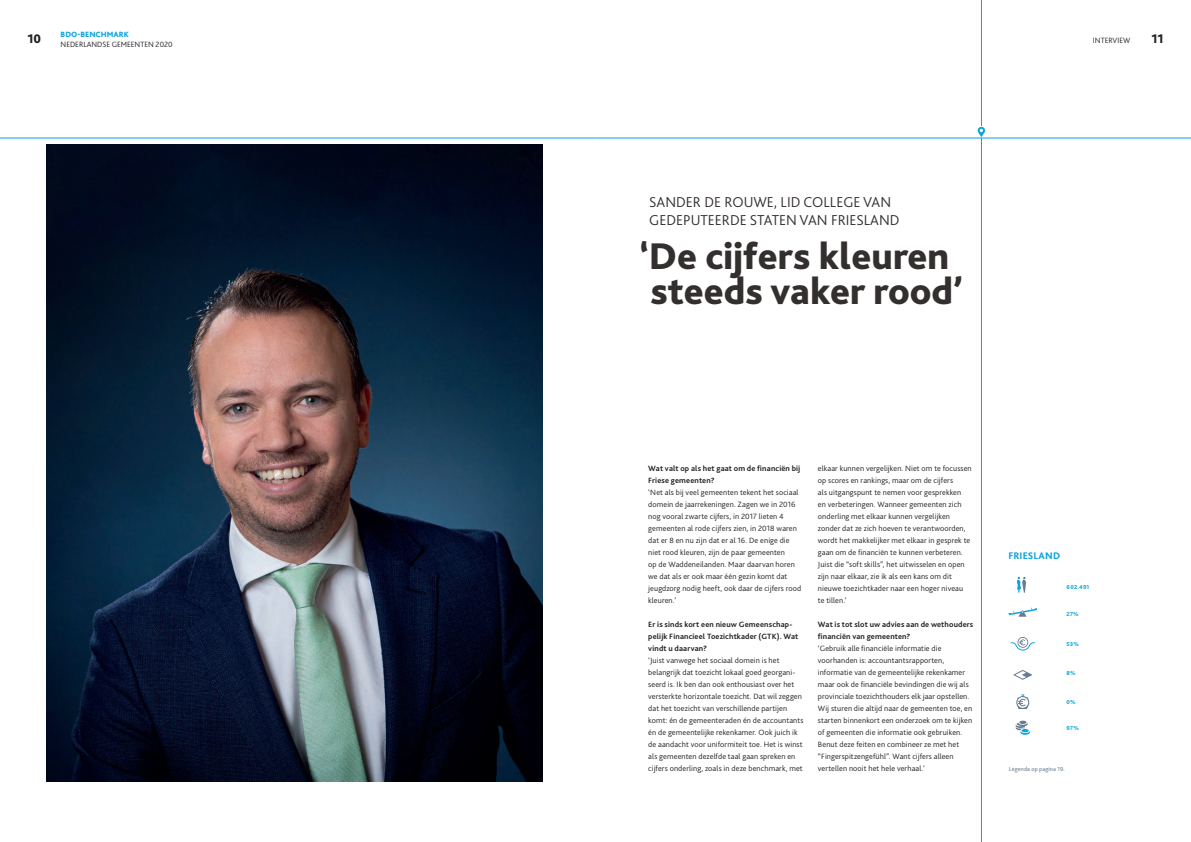
<style>
.page{position:relative;width:1191px;height:842px;background:#fff}
.page>*{position:absolute;margin:0;border:0;box-sizing:border-box;transform-origin:0 0}
.t1{font:800 38.9px/35px "Bliss 2";color:#342f2f}
.t2{font:300 15px/18.4px "Bliss 2";color:#342f2f}
.t3{font:800 13px "Bliss 2";color:#231f20}
.t4{font:800 10px "Bliss 2";letter-spacing:.015em;color:#0ca4de}
.t5{font:300 8px/12px "Bliss 2";letter-spacing:.01em;color:#231f20}
.t6{font:700 8px/12px "Bliss 2";letter-spacing:.015em;color:#231f20}
.t7{font:800 8px "Bliss 2";color:#0ca4de}
.t8{font:800 6px "Bliss 2";letter-spacing:.025em;color:#0ca4de}
.t9{font:6px "Bliss 2";letter-spacing:.02em;color:#667c90}
</style>
<div class="page">
<hr style="left:981px;top:138px;width:1px;height:704px;background:#0ca4de">
<hr style="left:981px;top:0;width:1px;height:126px;background:#0ca4de">
<hr style="left:595px;top:138px;width:596px;height:1px;background:#0ca4de">
<hr style="left:0;top:138px;width:595px;height:1px;background:#0ca4de">
<svg style="left:977px;top:126px;width:8px;height:11px"></svg>
<img style="left:46px;top:144px;width:497px;height:637px">
<svg style="left:1013px;top:670px;width:19px;height:10px"></svg>
<svg style="left:1008px;top:608px;width:29px;height:9px"></svg>
<svg style="left:1015px;top:721px;width:15px;height:14px"></svg>
<svg style="left:1016px;top:694px;width:13px;height:15px"></svg>
<svg style="left:1010px;top:637px;width:25px;height:14px"></svg>
<svg style="left:1017px;top:577px;width:9px;height:16px"></svg>
<p class="t7" style="left:61px;top:29px;width:70px">BDO-BENCHMARK</p>
<p class="t5" style="left:61px;top:38px;width:113px">NEDERLANDSE GEMEENTEN 2020</p>
<h3 class="t3" style="left:27px;top:31px;width:15px">10</h3>
<h3 class="t3" style="left:1151px;top:31px;width:14px">11</h3>
<p class="t5" style="left:1093px;top:34px;width:39px">INTERVIEW</p>
<h2 class="t2" style="left:649px;top:192px;width:252px">SANDER DE ROUWE, LID COLLEGE VAN<br>GEDEPUTEERDE STATEN VAN FRIESLAND</h2>
<h1 class="t1" style="left:640px;top:238px;width:324px">‘De cijfers kleuren steeds vaker rood’</h1>
<p class="t6" style="left:648px;top:462px;width:153px">Wat valt op als het gaat om de financiën bij<br>Friese gemeenten?</p>
<p class="t5" style="left:648px;top:486px;width:154px">‘Net als bij veel gemeenten tekent het sociaal domein de jaarrekeningen. Zagen we in 2016 nog vooral zwarte cijfers, in 2017 lieten 4 gemeenten al rode cijfers zien, in 2018 waren dat er 8 en nu zijn dat er al 16. De enige die niet rood kleuren, zijn de paar gemeenten<br>op de Waddeneilanden. Maar daarvan horen we dat als er ook maar één gezin komt dat jeugdzorg nodig heeft, ook daar de cijfers rood kleuren.’</p>
<p class="t6" style="left:648px;top:618px;width:152px">Er is sinds kort een nieuw Gemeenschap&shy;pelijk Financieel Toezichtkader (GTK). Wat vindt u daarvan?</p>
<p class="t5" style="left:648px;top:654px;width:157px">‘Juist vanwege het sociaal domein is het belangrijk dat toezicht lokaal goed georgani&shy;seerd is. Ik ben dan ook enthousiast over het versterkte horizontale toezicht. Dat wil zeggen dat het toezicht van verschillende partijen komt: én de gemeenteraden én de accountants én de gemeentelijke rekenkamer. Ook juich ik de aandacht voor uniformiteit toe. Het is winst als gemeenten dezelfde taal gaan spreken en cijfers onderling, zoals in deze benchmark, met</p>
<p class="t5" style="left:818px;top:462px;width:155px">elkaar kunnen vergelijken. Niet om te focussen op scores en rankings, maar om de cijfers<br>als uitgangspunt te nemen voor gesprekken<br>en verbeteringen. Wanneer gemeenten zich onderling met elkaar kunnen vergelijken zonder dat ze zich hoeven te verantwoorden, wordt het makkelijker met elkaar in gesprek te gaan om de financiën te kunnen verbeteren.<br>Juist die “soft skills”, het uitwisselen en open zijn naar elkaar, zie ik als een kans om dit nieuwe toezichtkader naar een hoger niveau te tillen.’</p>
<p class="t6" style="left:818px;top:618px;width:157px">Wat is tot slot uw advies aan de wethouders financiën van gemeenten?</p>
<p class="t5" style="left:818px;top:642px;width:156px">‘Gebruik alle financiële informatie die voorhanden is: accountantsrapporten, informatie van de gemeentelijke rekenkamer maar ook de financiële bevindingen die wij als provinciale toezichthouders elk jaar opstellen.<br>Wij sturen die altijd naar de gemeenten toe, en starten binnenkort een onderzoek om te kijken of gemeenten die informatie ook gebruiken.<br>Benut deze feiten en combineer ze met het “Fingerspitzengefühl”. Want cijfers alleen vertellen nooit het hele verhaal.’</p>
<p class="t4" style="left:1008px;top:549px;width:53px">FRIESLAND</p>
<p class="t8" style="left:1066px;top:583px;width:24px">602.491</p>
<p class="t8" style="left:1066px;top:611px;width:14px">27%</p>
<p class="t8" style="left:1066px;top:641px;width:14px">53%</p>
<p class="t8" style="left:1066px;top:670px;width:11px">8%</p>
<p class="t8" style="left:1066px;top:699px;width:11px">0%</p>
<p class="t8" style="left:1066px;top:725px;width:14px">97%</p>
<p class="t9" style="left:1009px;top:766px;width:57px">Legenda op pagina 19.</p>
</div>
